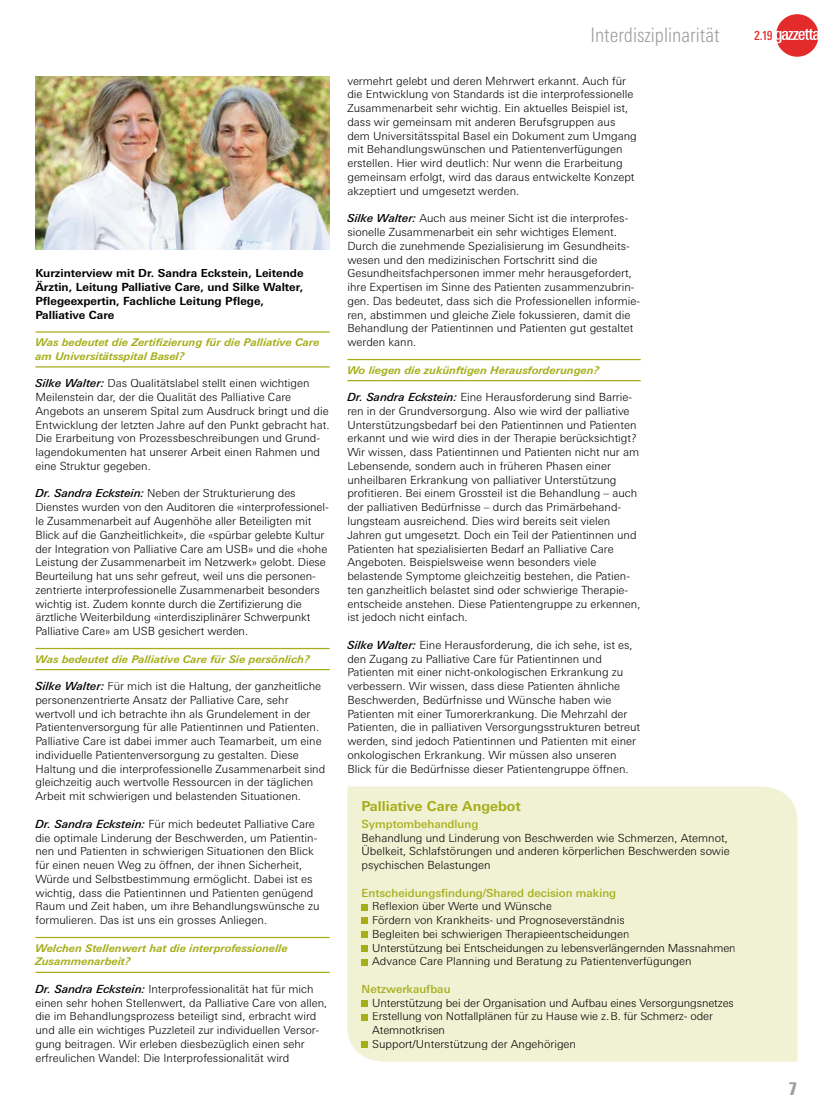
<style>
.page{position:relative;width:833px;height:1117px;background:#fff}
.page>*{position:absolute;margin:0;border:0;box-sizing:border-box;transform-origin:0 0}
.t1{font:300 condensed 20px "Univers Next Pro";color:#9e9e9b}
.t2{font:900 condensed 17.5px "Univers Next Pro";color:#9e9e9b}
.t3{font:700 13.75px "Univers Next Pro";color:#a5ae18}
.t4{font:500 condensed 12.5px "Univers Next Pro";color:#e42b2b}
.t5{font:300 11.25px/13.8px "Univers Next Pro";color:#000}
.t6{font:700 11.25px/13.8px "Univers Next Pro";color:#000}
.t7{font:500 11.25px "Univers Next Pro";color:#a5ae18}
.t8{font:italic 700 10.62px/13.8px "Univers Next Pro";color:#a5ae18}
.s1{font-weight:500;font-style:italic}
</style>
<div class="page">
<hr style="left:35px;top:331px;width:295px;height:1px;background:#a5ae18">
<hr style="left:35px;top:366px;width:295px;height:1px;background:#a5ae18">
<hr style="left:35px;top:647px;width:295px;height:2px;background:#a5ae18">
<hr style="left:35px;top:668px;width:295px;height:2px;background:#a5ae18">
<hr style="left:35px;top:936px;width:295px;height:1px;background:#a5ae18">
<hr style="left:35px;top:971px;width:295px;height:1px;background:#a5ae18">
<hr style="left:347px;top:359px;width:293px;height:1px;background:#a5ae18">
<hr style="left:347px;top:380px;width:293px;height:1px;background:#a5ae18">
<div style="left:347px;top:786px;width:450px;height:275px;background:#f1f1d3"></div>
<div style="left:363px;top:833px;width:365px;height:10px;background:#f1f1d3"></div>
<div style="left:362px;top:845px;width:368px;height:12px;background:#f1f1d3"></div>
<div style="left:362px;top:860px;width:128px;height:11px;background:#f1f1d3"></div>
<div style="left:361px;top:903px;width:7px;height:7px;background:#a5ae18"></div>
<div style="left:361px;top:917px;width:7px;height:6px;background:#a5ae18"></div>
<div style="left:361px;top:931px;width:7px;height:6px;background:#a5ae18"></div>
<div style="left:361px;top:944px;width:7px;height:7px;background:#a5ae18"></div>
<div style="left:361px;top:958px;width:7px;height:7px;background:#a5ae18"></div>
<div style="left:368px;top:901px;width:366px;height:66px;background:#f1f1d3"></div>
<div style="left:361px;top:999px;width:7px;height:7px;background:#a5ae18"></div>
<div style="left:361px;top:1013px;width:7px;height:7px;background:#a5ae18"></div>
<div style="left:368px;top:998px;width:365px;height:24px;background:#f1f1d3"></div>
<div style="left:372px;top:1025px;width:72px;height:8px;background:#f1f1d3"></div>
<div style="left:361px;top:1041px;width:7px;height:6px;background:#a5ae18"></div>
<div style="left:368px;top:1039px;width:207px;height:10px;background:#f1f1d3"></div>
<img style="left:35px;top:76px;width:295px;height:174px">
<svg style="left:776px;top:14px;width:42px;height:43px"></svg>
<p class="t6" style="left:35px;top:266px;width:270px">Kurzinterview mit Dr. Sandra Eckstein, Leitende Ärztin, Leitung Palliative Care, und Silke Walter, Pflegeexpertin, Fachliche Leitung Pflege, Palliative Care</p>
<p class="t8" style="left:35px;top:335px;width:286px">Was bedeutet die Zertifizierung für die Palliative Care am Universitätsspital Basel?</p>
<p class="t5" style="left:35px;top:376px;width:295px"><span class="s1">Silke Walter:</span> Das Qualitätslabel stellt einen wichtigen Meilenstein dar, der die Qualität des Palliative Care Angebots an unserem Spital zum Ausdruck bringt und die Entwicklung der letzten Jahre auf den Punkt gebracht hat.<br>Die Erarbeitung von Prozessbeschreibungen und Grund&shy;lagendokumenten hat unserer Arbeit einen Rahmen und eine Struktur gegeben.</p>
<p class="t5" style="left:35px;top:486px;width:295px"><span class="s1">Dr. Sandra Eckstein:</span> Neben der Strukturierung des Dienstes wurden von den Auditoren die «interprofessionel&shy;le Zusammenarbeit auf Augenhöhe aller Beteiligten mit Blick auf die Ganzheitlichkeit», die «spürbar gelebte Kultur der Integration von Palliative Care am USB» und die «hohe Leistung der Zusammenarbeit im Netzwerk» gelobt. Diese Beurteilung hat uns sehr gefreut, weil uns die personen&shy;zentrierte interprofessionelle Zusammenarbeit besonders wichtig ist. Zudem konnte durch die Zertifizierung die ärztliche Weiterbildung «interdisziplinärer Schwerpunkt Palliative Care» am USB gesichert werden.</p>
<p class="t8" style="left:35px;top:651px;width:276px">Was bedeutet die Palliative Care für Sie persönlich?</p>
<p class="t5" style="left:35px;top:679px;width:291px"><span class="s1">Silke Walter:</span> Für mich ist die Haltung, der ganzheitliche personenzentrierte Ansatz der Palliative Care, sehr wertvoll und ich betrachte ihn als Grundelement in der Patientenversorgung für alle Patientinnen und Patienten.<br>Palliative Care ist dabei immer auch Teamarbeit, um eine individuelle Patientenversorgung zu gestalten. Diese Haltung und die interprofessionelle Zusammenarbeit sind gleichzeitig auch wertvolle Ressourcen in der täglichen Arbeit mit schwierigen und belastenden Situationen.</p>
<p class="t5" style="left:35px;top:816px;width:285px"><span class="s1">Dr. Sandra Eckstein:</span> Für mich bedeutet Palliative Care die optimale Linderung der Beschwerden, um Patientin&shy;nen und Patienten in schwierigen Situationen den Blick für einen neuen Weg zu öffnen, der ihnen Sicherheit, Würde und Selbstbestimmung ermöglicht. Dabei ist es wichtig, dass die Patientinnen und Patienten genügend Raum und Zeit haben, um ihre Behandlungswünsche zu formulieren. Das ist uns ein grosses Anliegen.</p>
<p class="t8" style="left:35px;top:940px;width:254px">Welchen Stellenwert hat die interprofessionelle<br>Zusammenarbeit?</p>
<p class="t5" style="left:35px;top:981px;width:293px"><span class="s1">Dr. Sandra Eckstein:</span> Interprofessionalität hat für mich einen sehr hohen Stellenwert, da Palliative Care von allen, die im Behandlungsprozess beteiligt sind, erbracht wird und alle ein wichtiges Puzzleteil zur individuellen Versor&shy;gung beitragen. Wir erleben diesbezüglich einen sehr erfreulichen Wandel: Die Interprofessionalität wird</p>
<h1 class="t1" style="left:590px;top:23px;width:131px">Interdisziplinarität</h1>
<p class="t4" style="left:754px;top:28px;width:20px">2.19</p>
<p class="t5" style="left:347px;top:74px;width:291px">vermehrt gelebt und deren Mehrwert erkannt. Auch für die Entwicklung von Standards ist die interprofessionelle Zusammenarbeit sehr wichtig. Ein aktuelles Beispiel ist, dass wir gemeinsam mit anderen Berufsgruppen aus dem Universitätsspital Basel ein Dokument zum Umgang mit Behandlungswünschen und Patientenverfügungen erstellen. Hier wird deutlich: Nur wenn die Erarbeitung gemeinsam erfolgt, wird das daraus entwickelte Konzept akzeptiert und umgesetzt werden.</p>
<p class="t5" style="left:347px;top:211px;width:294px"><span class="s1">Silke Walter:</span> Auch aus meiner Sicht ist die interprofes&shy;sionelle Zusammenarbeit ein sehr wichtiges Element.<br>Durch die zunehmende Spezialisierung im Gesundheits&shy;wesen und den medizinischen Fortschritt sind die Gesundheitsfachpersonen immer mehr herausgefordert, ihre Expertisen im Sinne des Patienten zusammenzubrin&shy;gen. Das bedeutet, dass sich die Professionellen informie&shy;ren, abstimmen und gleiche Ziele fokussieren, damit die Behandlung der Patientinnen und Patienten gut gestaltet werden kann.</p>
<p class="t8" style="left:347px;top:363px;width:254px">Wo liegen die zukünftigen Herausforderungen?</p>
<p class="t5" style="left:347px;top:390px;width:295px"><span class="s1">Dr. Sandra Eckstein:</span> Eine Herausforderung sind Barrie&shy;ren in der Grundversorgung. Also wie wird der palliative Unter stützungsbedarf bei den Patientinnen und Patienten erkannt und wie wird dies in der Therapie berücksichtigt?<br>Wir wissen, dass Patientinnen und Patienten nicht nur am Lebensende, sondern auch in früheren Phasen einer unheilbaren Erkrankung von palliativer Unterstützung profitieren. Bei einem Grossteil ist die Behandlung – auch der palliativen Bedürfnisse – durch das Primärbehand&shy;lungsteam ausreichend. Di es wird bereits seit vielen Jahren gut umgesetzt. Doch ein Teil der Patientinnen und Patienten hat spezialisierten Bedarf an Palliative Care Angeboten. Beispielsweise wenn besonders viele belastende Symptome gleichzeitig bestehen, die Patien&shy;ten ganzheitlich belastet sind oder schwierige Therapie&shy;entscheide anstehen. Diese Patientengruppe zu erkennen, ist jedoch nicht einfach.</p>
<p class="t5" style="left:347px;top:637px;width:294px"><span class="s1">Silke Walter:</span> Eine Herausforderung, die ich sehe, ist es, den Zugang zu Palliative Care für Patientinnen und Patienten mit einer nicht-onkologischen Erkrankung zu verbessern. Wir wissen, dass diese Patienten ähnliche Beschwerden, Bedürfnisse und Wünsche haben wie Patienten mit einer Tumorerkrankung. Die Mehrzahl der Patienten, die in palliativen Versorgungsstrukturen betreut werden, sind jedoch Patientinnen und Patienten mit einer onkologischen Erkrankung. Wir müssen also unseren Blick für die Bedürfnisse dieser Patientengruppe öffnen.</p>
<p class="t3" style="left:361px;top:797px;width:161px">Palliative Care Angebot</p>
<p class="t7" style="left:361px;top:816px;width:118px">Symptombehandlung</p>
<p class="t5" style="left:361px;top:830px;width:370px">Behandlung und Linderung von Beschwerden wie Schmerzen, Atemnot,<br>Übelkeit, Schlafstörungen und anderen körperlichen Beschwerden sowie psychischen Belastungen</p>
<p class="t7" style="left:361px;top:885px;width:256px">Entscheidungsfindung/Shared decision making</p>
<p class="t5" style="left:372px;top:899px;width:365px">Reflexion über Werte und Wünsche<br>Fördern von Krankheits- und Prognoseverständnis<br>Begleiten bei schwierigen Therapieentscheidungen<br>Unterstützung bei Entscheidungen zu lebensverlängernden Massnahmen Advance Care Planning und Beratung zu Patientenverfügungen</p>
<p class="t7" style="left:361px;top:981px;width:90px">Netzwerkaufbau</p>
<p class="t5" style="left:372px;top:995px;width:363px">Unterstützung bei der Organisation und Aufbau eines Versorgungsnetzes Erstellung von Notfallplänen für zu Hause wie z. B. für Schmerz- oder Atemnotkrisen<br>Support/Unterstützung der Angehörigen</p>
<h2 class="t2" style="left:788px;top:1077px;width:11px">7</h2>
</div>
